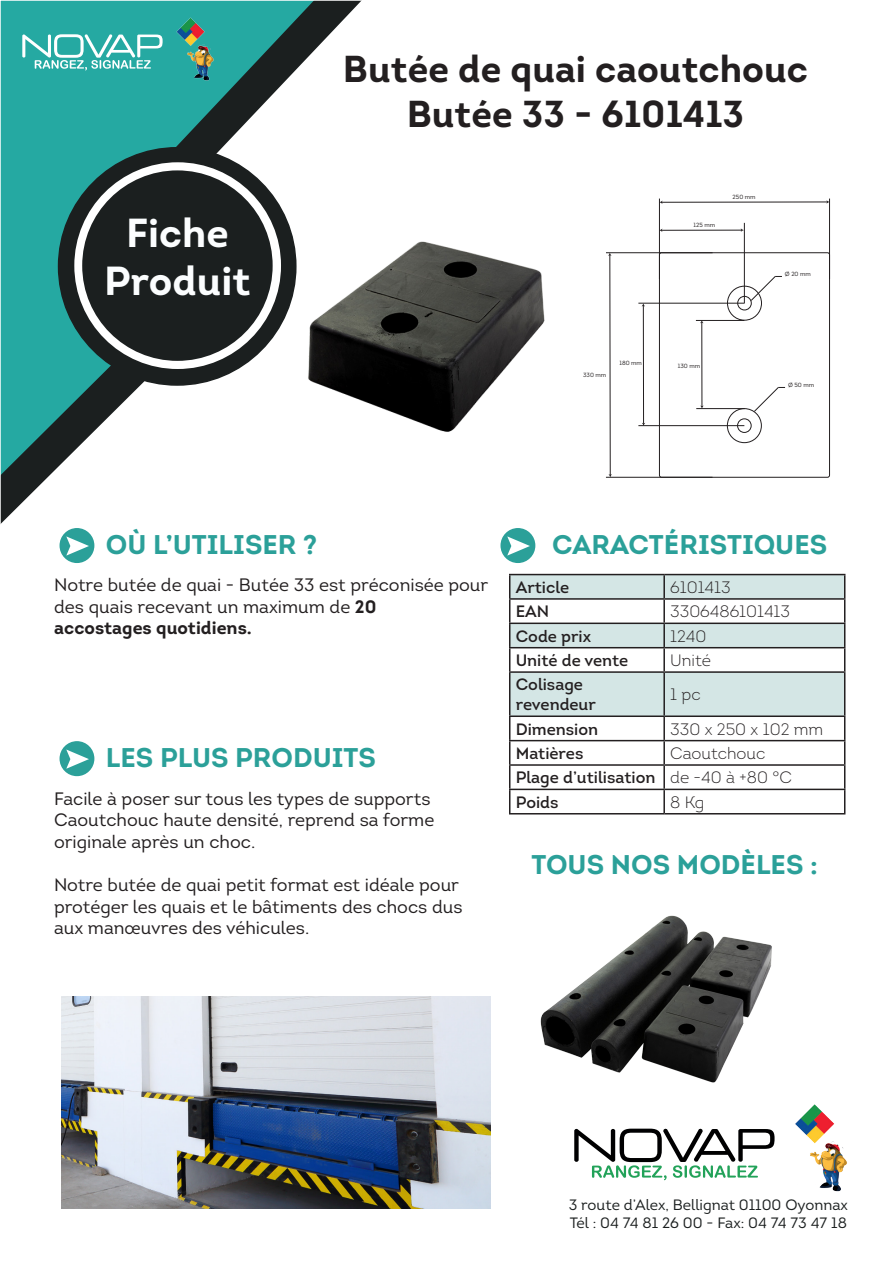
<style>
.page{position:relative;width:893px;height:1263px;background:#fff}
.page>*{position:absolute;margin:0;border:0;box-sizing:border-box;transform-origin:0 0}
.t1{font:700 40.5px/48.6px "Intro";color:#fbfdfe;text-align:center}
.t2{font:700 37.5px/45px "Intro";color:#231f20;text-align:center}
.t3{font:700 27px "Intro";color:#2ba099}
.t4{font:18px/21.6px "Intro";color:#231f20}
.t5{font:16.5px/19.8px "Intro";color:#231f20}
.t6{font:300 16.5px "Intro";color:#231f20}
.t7{font:15px/18px "Intro";color:#1b1f1f}
.t8{font:6px "Intro";color:#231f20}
.s1{font-weight:700}
</style>
<div class="page">
<svg style="left:3px;top:3px;width:282px;height:383px;background:#37aea8"></svg>
<svg style="left:3px;top:342px;width:164px;height:180px"></svg>
<svg style="left:171px;top:3px;width:188px;height:159px"></svg>
<div style="left:59px;top:148px;width:237px;height:237px;background:#1b1f1f;border-radius:50%"></div>
<div style="left:74px;top:162px;width:207px;height:207px;background:#fff;border-radius:50%"></div>
<div style="left:82px;top:170px;width:191px;height:191px;background:#1b1f1f;border-radius:50%"></div>
<svg style="left:22px;top:34px;width:141px;height:36px"></svg>
<img style="left:173px;top:17px;width:42px;height:73px">
<svg style="left:574px;top:1128px;width:200px;height:52px"></svg>
<img style="left:795px;top:1104px;width:52px;height:88px">
<img style="left:540px;top:915px;width:232px;height:168px">
<img style="left:61px;top:996px;width:430px;height:213px">
<svg style="left:510px;top:575px;width:334px;height:140px;fill:#d4e6e5"></svg>
<hr style="left:509px;top:574px;width:155px;height:1px;background:#231f20">
<hr style="left:664px;top:574px;width:181px;height:1px;background:#231f20">
<hr style="left:663px;top:575px;width:2px;height:23px;background:#231f20">
<hr style="left:509px;top:598px;width:155px;height:2px;background:#231f20">
<hr style="left:664px;top:598px;width:181px;height:2px;background:#231f20">
<hr style="left:663px;top:600px;width:2px;height:22px;background:#231f20">
<hr style="left:509px;top:622px;width:155px;height:2px;background:#231f20">
<hr style="left:664px;top:622px;width:181px;height:2px;background:#231f20">
<hr style="left:663px;top:624px;width:2px;height:23px;background:#231f20">
<hr style="left:509px;top:647px;width:155px;height:1px;background:#231f20">
<svg style="left:509px;top:575px;width:1px;height:96px"></svg>
<hr style="left:664px;top:647px;width:181px;height:1px;background:#231f20">
<hr style="left:663px;top:648px;width:2px;height:23px;background:#231f20">
<svg style="left:844px;top:575px;width:1px;height:96px"></svg>
<hr style="left:509px;top:671px;width:155px;height:2px;background:#231f20">
<hr style="left:509px;top:673px;width:1px;height:42px;background:#231f20">
<hr style="left:664px;top:671px;width:181px;height:2px;background:#231f20">
<hr style="left:663px;top:673px;width:2px;height:42px;background:#231f20">
<hr style="left:844px;top:673px;width:1px;height:42px;background:#231f20">
<hr style="left:509px;top:715px;width:155px;height:2px;background:#231f20">
<hr style="left:664px;top:715px;width:181px;height:2px;background:#231f20">
<svg style="left:509px;top:717px;width:336px;height:96px"></svg>
<hr style="left:509px;top:813px;width:155px;height:1px;background:#231f20">
<hr style="left:664px;top:813px;width:181px;height:1px;background:#231f20">
<div style="left:501px;top:529px;width:34px;height:33px;background:#2ba099;border-radius:50%"></div>
<div style="left:500px;top:528px;width:35px;height:35px;border:2px solid #2ba099;border-radius:50%"></div>
<svg style="left:507px;top:536px;width:23px;height:20px"></svg>
<img style="left:285px;top:215px;width:260px;height:217px">
<div style="left:60px;top:529px;width:34px;height:33px;background:#2ba099;border-radius:50%"></div>
<div style="left:60px;top:528px;width:34px;height:35px;border:2px solid #2ba099;border-radius:50%"></div>
<svg style="left:66px;top:536px;width:23px;height:20px"></svg>
<div style="left:60px;top:742px;width:34px;height:33px;background:#2ba099;border-radius:50%"></div>
<div style="left:60px;top:741px;width:34px;height:35px;border:2px solid #2ba099;border-radius:50%"></div>
<svg style="left:66px;top:749px;width:23px;height:20px"></svg>
<div style="left:659px;top:252px;width:171px;height:226px;border:1px solid #231f20;border-radius:2px"></div>
<div style="left:727px;top:286px;width:35px;height:35px;border:1px solid #231f20;border-radius:50%"></div>
<svg style="left:738px;top:296px;width:13px;height:14px"></svg>
<div style="left:737px;top:296px;width:15px;height:14px;border:1px solid #231f20;border-radius:50%"></div>
<div style="left:727px;top:408px;width:35px;height:35px;border:1px solid #231f20;border-radius:50%"></div>
<svg style="left:738px;top:419px;width:13px;height:13px"></svg>
<div style="left:737px;top:418px;width:14px;height:15px;border:1px solid #231f20;border-radius:50%"></div>
<hr style="left:606px;top:252px;width:106px;height:1px;background:#231f20">
<hr style="left:606px;top:477px;width:106px;height:1px;background:#231f20">
<hr style="left:659px;top:199px;width:1px;height:80px;background:#231f20">
<hr style="left:829px;top:199px;width:1px;height:80px;background:#231f20">
<hr style="left:744px;top:223px;width:1px;height:80px;background:#231f20">
<hr style="left:638px;top:303px;width:106px;height:1px;background:#231f20">
<hr style="left:638px;top:425px;width:106px;height:1px;background:#231f20">
<hr style="left:696px;top:320px;width:48px;height:1px;background:#231f20">
<hr style="left:696px;top:408px;width:49px;height:1px;background:#231f20">
<hr style="left:662px;top:202px;width:165px;height:1px;background:#231f20">
<hr style="left:661px;top:230px;width:81px;height:1px;background:#231f20">
<hr style="left:610px;top:255px;width:1px;height:220px;background:#231f20">
<hr style="left:643px;top:306px;width:1px;height:118px;background:#231f20">
<hr style="left:701px;top:322px;width:1px;height:84px;background:#231f20">
<svg style="left:751px;top:276px;width:31px;height:25px"></svg>
<svg style="left:754px;top:387px;width:31px;height:25px"></svg>
<p class="t2" style="left:343px;top:46px;width:466px">Butée de quai caoutchouc<br>Butée 33 - 6101413</p>
<p class="t1" style="left:104px;top:208px;width:148px">Fiche<br>Produit</p>
<p class="t8" style="left:583px;top:372px;width:25px">330 mm</p>
<p class="t8" style="left:619px;top:359px;width:24px">180 mm</p>
<p class="t8" style="left:693px;top:222px;width:23px">125 mm</p>
<p class="t8" style="left:733px;top:194px;width:24px">250 mm</p>
<p class="t8" style="left:785px;top:271px;width:27px">Ø 20 mm</p>
<p class="t8" style="left:678px;top:362px;width:24px">130 mm</p>
<p class="t8" style="left:788px;top:382px;width:28px">Ø 50 mm</p>
<p class="t3" style="left:106px;top:527px;width:213px">OÙ L’UTILISER ?</p>
<p class="t4" style="left:54px;top:574px;width:436px">Notre butée de quai - Butée 33 est préconisée pour des quais recevant un maximum de <span class="s1">20<br>accostages quotidiens.</span></p>
<p class="t3" style="left:106px;top:740px;width:272px">LES PLUS PRODUITS</p>
<p class="t4" style="left:54px;top:788px;width:378px">Facile à poser sur tous les types de supports</p>
<p class="t4" style="left:54px;top:809px;width:382px">Caoutchouc haute densité, reprend sa forme originale après un choc.</p>
<p class="t4" style="left:54px;top:874px;width:410px">Notre butée de quai petit format est idéale pour protéger les quais et le bâtiments des chocs dus aux manœuvres des véhicules.</p>
<p class="t3" style="left:552px;top:527px;width:277px">CARACTÉRISTIQUES</p>
<p class="t5" style="left:516px;top:577px;width:55px">Article</p>
<p class="t6" style="left:670px;top:577px;width:62px">6101413</p>
<p class="t5" style="left:516px;top:602px;width:35px">EAN</p>
<p class="t6" style="left:670px;top:601px;width:121px">3306486101413</p>
<p class="t5" style="left:516px;top:626px;width:77px">Code prix</p>
<p class="t6" style="left:670px;top:626px;width:38px">1240</p>
<p class="t5" style="left:516px;top:650px;width:114px">Unité de vente</p>
<p class="t6" style="left:670px;top:650px;width:42px">Unité</p>
<p class="t5" style="left:516px;top:675px;width:82px">Colisage revendeur</p>
<p class="t6" style="left:670px;top:684px;width:32px">1 pc</p>
<p class="t5" style="left:516px;top:719px;width:84px">Dimension</p>
<p class="t6" style="left:670px;top:719px;width:155px">330 x 250 x 102 mm</p>
<p class="t5" style="left:516px;top:743px;width:69px">Matières</p>
<p class="t6" style="left:670px;top:743px;width:97px">Caoutchouc</p>
<p class="t5" style="left:516px;top:768px;width:141px">Plage d’utilisation</p>
<p class="t6" style="left:670px;top:767px;width:123px">de -40 à +80 °C</p>
<p class="t5" style="left:516px;top:792px;width:44px">Poids</p>
<p class="t6" style="left:670px;top:792px;width:36px">8 Kg</p>
<p class="t3" style="left:531px;top:847px;width:288px">TOUS NOS MODÈLES :</p>
<p class="t7" style="left:569px;top:1196px;width:281px">3 route d’Alex, Bellignat 01100 Oyonnax<br>Tél : 04 74 81 26 00 - Fax: 04 74 73 47 18</p>
</div>
